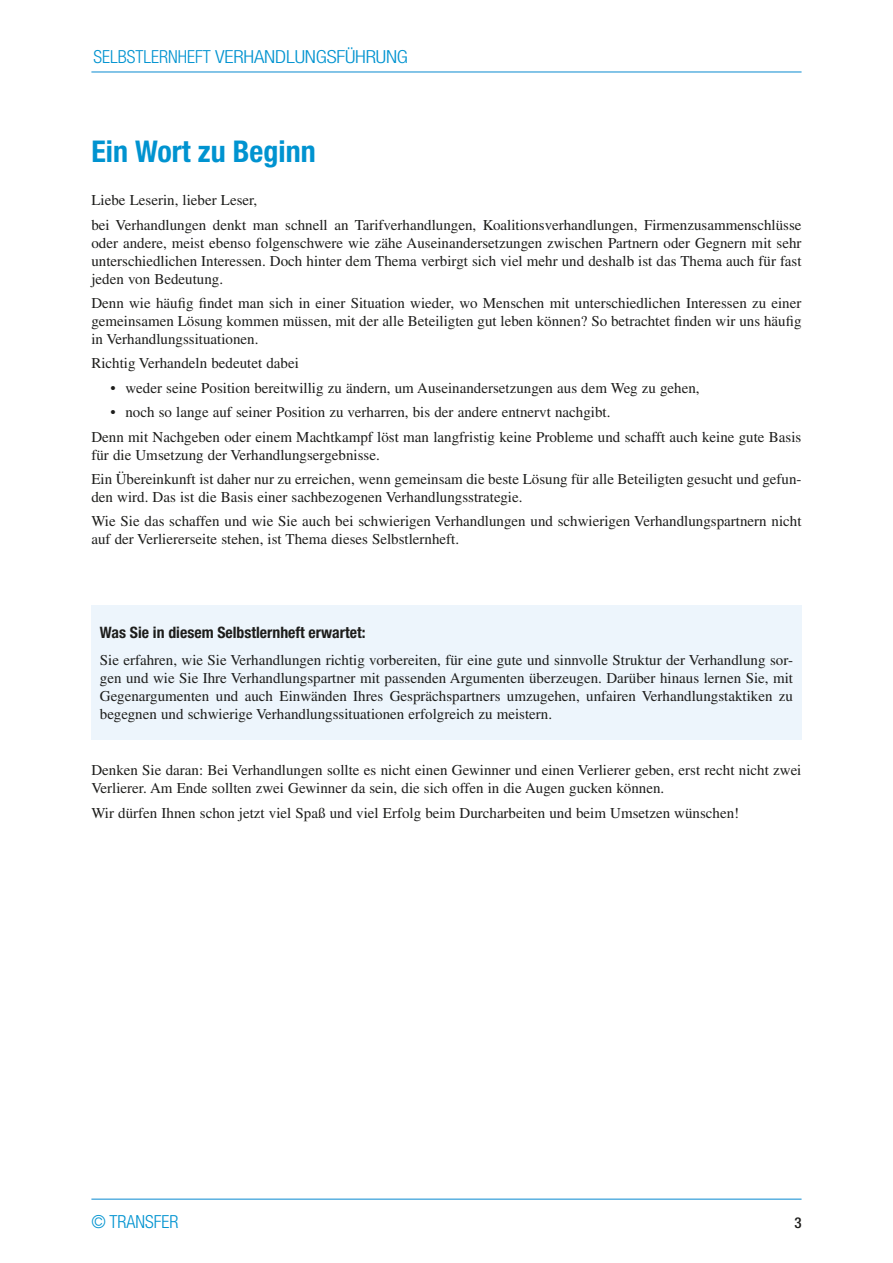
<style>
.page{position:relative;width:893px;height:1263px;background:#fff}
.page>*{position:absolute;margin:0;border:0;box-sizing:border-box;transform-origin:0 0}
.t1{font:700 condensed 30px "Helvetica Neue LT Std";color:#0093d0}
.t2{font:300 condensed 18px "Helvetica Neue LT Std";color:#0093d0}
.t3{font:700 condensed 15.75px "Helvetica Neue LT Std";color:#1d1d1b}
.t4{font:15px/18px "Times LT Std";color:#1d1d1b}
.t5{font:500 condensed 15px "Helvetica Neue LT Std";color:#1d1d1b}
</style>
<div class="page">
<hr style="left:91px;top:1198px;width:710px;height:2px;background:#5bb1e0">
<hr style="left:91px;top:71px;width:710px;height:2px;background:#5bb1e0">
<div style="left:91px;top:605px;width:710px;height:135px;background:#edf5fc"></div>
<p class="t2" style="left:94px;top:46px;width:316px">SELBSTLERNHEFT VERHANDLUNGSFÜHRUNG</p>
<h1 class="t1" style="left:91px;top:133px;width:226px">Ein Wort zu Beginn</h1>
<p class="t4" style="left:91px;top:188px;width:712px;line-height:24.3px">Liebe Leserin, lieber Leser,<br>bei Verhandlungen denkt man schnell an Tarifverhandlungen, Koalitionsverhandlungen, Firmenzusammenschlüsse</p>
<p class="t4" style="left:91px;top:234px;width:712px;text-align:justify">oder andere, meist ebenso folgenschwere wie zähe Auseinandersetzungen zwischen Partnern oder Gegnern mit sehr unterschiedlichen Interessen. Doch hinter dem Thema verbirgt sich viel mehr und deshalb ist das Thema auch für fast jeden von Bedeutung.</p>
<p class="t4" style="left:91px;top:294px;width:712px;text-align:justify">Denn wie häufig findet man sich in einer Situation wieder, wo Menschen mit unterschiedlichen Interessen zu einer gemeinsamen Lösung kommen müssen, mit der alle Beteiligten gut leben können? So betrachtet finden wir uns häufig in Verhandlungssituationen.</p>
<p class="t4" style="left:91px;top:354px;width:209px">Richtig Verhandeln bedeutet dabei</p>
<p class="t4" style="left:111px;top:379px;width:591px">• weder seine Position bereitwillig zu ändern, um Auseinandersetzungen aus dem Weg zu gehen,</p>
<p class="t4" style="left:91px;top:400px;width:711px;line-height:24.3px;text-indent:19px">• noch so lange auf seiner Position zu verharren, bis der andere entnervt nachgibt.<br>Denn mit Nachgeben oder einem Machtkampf löst man langfristig keine Probleme und schafft auch keine gute Basis</p>
<p class="t4" style="left:91px;top:442px;width:712px;line-height:24.3px">für die Umsetzung der Verhandlungsergebnisse.<br>Ein Übereinkunft ist daher nur zu erreichen, wenn gemeinsam die beste Lösung für alle Beteiligten gesucht und gefun-</p>
<p class="t4" style="left:91px;top:485px;width:712px;line-height:24.3px">den wird. Das ist die Basis einer sachbezogenen Verhandlungsstrategie.<br>Wie Sie das schaffen und wie Sie auch bei schwierigen Verhandlungen und schwierigen Verhandlungspartnern nicht</p>
<p class="t4" style="left:91px;top:530px;width:369px">auf der Verliererseite stehen, ist Thema dieses Selbstlernheft.</p>
<p class="t3" style="left:100px;top:623px;width:267px">Was Sie in diesem Selbstlernheft erwartet:</p>
<p class="t4" style="left:100px;top:650px;width:695px;text-align:justify">Sie erfahren, wie Sie Verhandlungen richtig vorbereiten, für eine gute und sinnvolle Struktur der Verhandlung sor&shy;gen und wie Sie Ihre Verhandlungspartner mit passenden Argumenten überzeugen. Darüber hinaus lernen Sie, mit Gegenargumenten und auch Einwänden Ihres Gesprächspartners umzugehen, unfairen Verhandlungstaktiken zu begegnen und schwierige Verhandlungssituationen erfolgreich zu meistern.</p>
<p class="t4" style="left:91px;top:761px;width:712px">Denken Sie daran: Bei Verhandlungen sollte es nicht einen Gewinner und einen Verlierer geben, erst recht nicht zwei<br>Verlierer. Am Ende sollten zwei Gewinner da sein, die sich offen in die Augen gucken können.</p>
<p class="t4" style="left:91px;top:803px;width:649px">Wir dürfen Ihnen schon jetzt viel Spaß und viel Erfolg beim Durcharbeiten und beim Umsetzen wünschen!</p>
<p class="t2" style="left:91px;top:1211px;width:89px">© TRANSFER</p>
<p class="t5" style="left:794px;top:1213px;width:9px">3</p>
</div>
